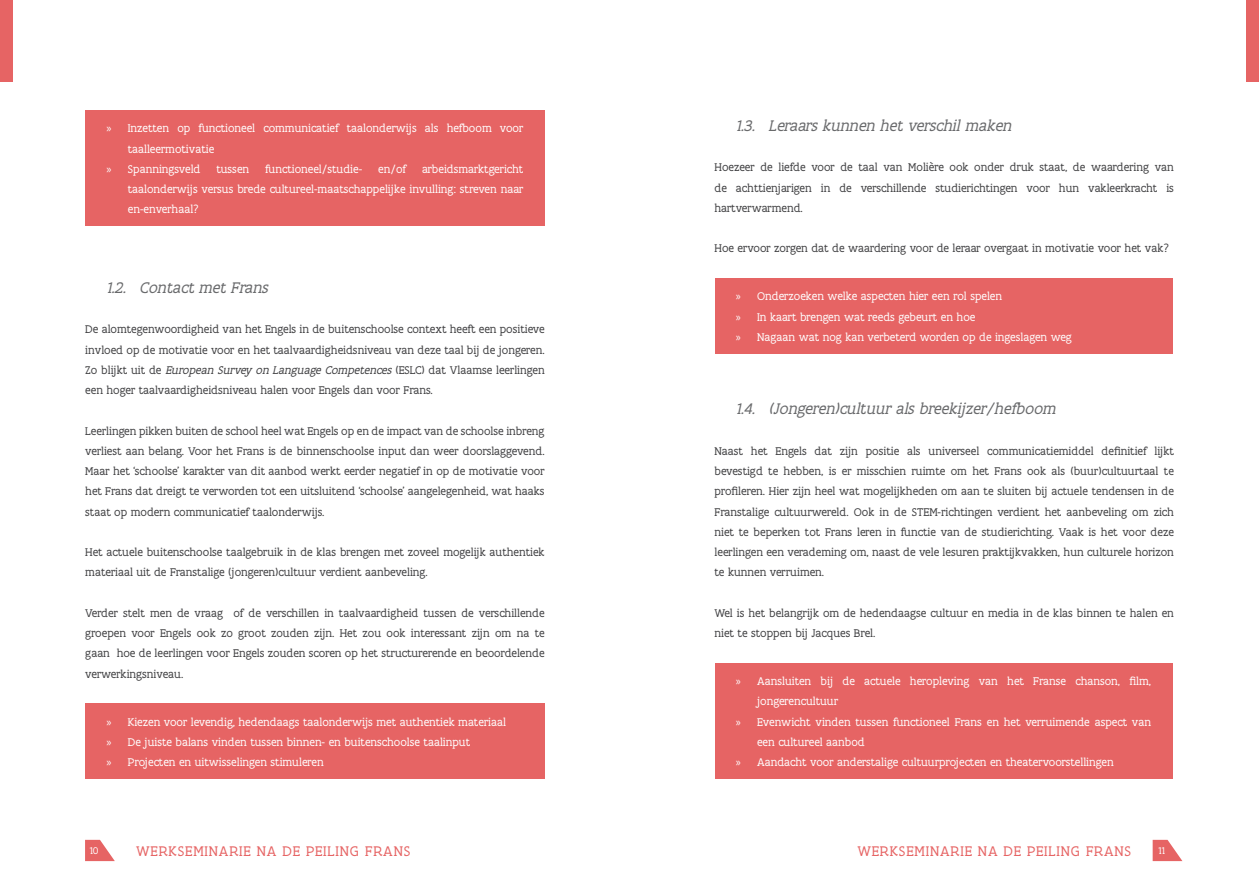
<style>
.page{position:relative;width:1259px;height:893px;background:#fff}
.page>*{position:absolute;margin:0;border:0;box-sizing:border-box;transform-origin:0 0}
.t1{font:italic 16.5px "Flanders Art Serif";color:#696a6c}
.t2{font:15px "Flanders Art Serif";letter-spacing:.055em;color:#e66464}
.t3{font:12px/20.2px "Flanders Art Serif";color:#404042;text-align:justify}
.t4{font:12px/20.2px "Flanders Art Serif";color:#fff}
.t5{font:10.5px "Flanders Art Serif";color:#fff}
.s1{font-family:"Myriad Pro"}
.s2{font-style:italic}
</style>
<div class="page">
<div style="left:1246px;top:0;width:13px;height:82px;background:#e66464"></div>
<div style="left:0;top:0;width:13px;height:82px;background:#e66464"></div>
<svg style="left:1152px;top:840px;width:30px;height:21px"></svg>
<svg style="left:85px;top:840px;width:30px;height:21px"></svg>
<div style="left:714px;top:279px;width:458px;height:75px;background:#e66464"></div>
<div style="left:714px;top:663px;width:458px;height:116px;background:#e66464"></div>
<div style="left:85px;top:111px;width:459px;height:115px;background:#e66464"></div>
<div style="left:85px;top:704px;width:459px;height:75px;background:#e66464"></div>
<p class="t4" style="left:107px;top:119px;width:418px"><span class="s1">»</span> Inzetten op functioneel communicatief taalonderwijs als hefboom voor</p>
<p class="t4" style="left:128px;top:139px;width:88px">taalleermotivatie</p>
<p class="t4" style="left:107px;top:160px;width:95px"><span class="s1">»</span> Spanningsveld</p>
<p class="t4" style="left:216px;top:160px;width:34px">tussen</p>
<p class="t4" style="left:265px;top:160px;width:99px">functioneel/studie-</p>
<p class="t4" style="left:378px;top:160px;width:29px">en/of</p>
<p class="t4" style="left:128px;top:160px;width:397px;text-align:justify;text-indent:294px">arbeidsmarktgericht taalonderwijs versus brede cultureel-maatschappelijke invulling: streven naar en-enverhaal?</p>
<h1 class="t1" style="left:107px;top:280px;width:166px">1.2. Contact met Frans</h1>
<p class="t3" style="left:85px;top:320px;width:461px">De alomtegenwoordigheid van het Engels in de buitenschoolse context heeft een positieve invloed op de motivatie voor en het taalvaardigheidsniveau van deze taal bij de jongeren.<br>Zo blijkt uit de <span class="s2">European Survey on Language Competences</span> (ESLC) dat Vlaamse leerlingen een hoger taalvaardigheidsniveau halen voor Engels dan voor Frans.</p>
<p class="t3" style="left:85px;top:421px;width:461px">Leerlingen pikken buiten de school heel wat Engels op en de impact van de schoolse inbreng verliest aan belang. Voor het Frans is de binnenschoolse input dan weer doorslaggevend.<br>Maar het ‘schoolse’ karakter van dit aanbod werkt eerder negatief in op de motivatie voor het Frans dat dreigt te verworden tot een uitsluitend ‘schoolse’ aangelegenheid, wat haaks staat op modern communicatief taalonderwijs.</p>
<p class="t3" style="left:85px;top:543px;width:461px">Het actuele buitenschoolse taalgebruik in de klas brengen met zoveel mogelijk authentiek materiaal uit de Franstalige (jongeren)cultuur verdient aanbeveling.</p>
<p class="t3" style="left:85px;top:603px;width:461px">Verder stelt men de vraag of de verschillen in taalvaardigheid tussen de verschillende groepen voor Engels ook zo groot zouden zijn. Het zou ook interessant zijn om na te gaan hoe de leerlingen voor Engels zouden scoren op het structurerende en beoordelende verwerkingsniveau.</p>
<p class="t4" style="left:107px;top:712px;width:401px"><span class="s1">»</span> Kiezen voor levendig, hedendaags taalonderwijs met authentiek materiaal <span class="s1">»</span> De juiste balans vinden tussen binnen- en buitenschoolse taalinput<br><span class="s1">»</span> Projecten en uitwisselingen stimuleren</p>
<h1 class="t1" style="left:736px;top:118px;width:281px">1.3. Leraars kunnen het verschil maken</h1>
<p class="t3" style="left:714px;top:158px;width:461px">Hoezeer de liefde voor de taal van Molière ook onder druk staat, de waardering van de achttienjarigen in de verschillende studierichtingen voor hun vakleerkracht is hartverwarmend.</p>
<p class="t3" style="left:714px;top:239px;width:456px">Hoe ervoor zorgen dat de waardering voor de leraar overgaat in motivatie voor het vak?</p>
<p class="t4" style="left:736px;top:287px;width:338px"><span class="s1">»</span> Onderzoeken welke aspecten hier een rol spelen<br><span class="s1">»</span> In kaart brengen wat reeds gebeurt en hoe<br><span class="s1">»</span> Nagaan wat nog kan verbeterd worden op de ingeslagen weg</p>
<h1 class="t1" style="left:736px;top:402px;width:325px">1.4. (Jongeren)cultuur als breekijzer/hefboom</h1>
<p class="t3" style="left:714px;top:442px;width:461px">Naast het Engels dat zijn positie als universeel communicatiemiddel definitief lijkt bevestigd te hebben, is er misschien ruimte om het Frans ook als (buur)cultuurtaal te profileren. Hier zijn heel wat mogelijkheden om aan te sluiten bij actuele tendensen in de Franstalige cultuurwereld. Ook in de STEM-richtingen verdient het aanbeveling om zich niet te beperken tot Frans leren in functie van de studierichting. Vaak is het voor deze leerlingen een verademing om, naast de vele lesuren praktijkvakken, hun culturele horizon te kunnen verruimen.</p>
<p class="t3" style="left:714px;top:603px;width:461px">Wel is het belangrijk om de hedendaagse cultuur en media in de klas binnen te halen en niet te stoppen bij Jacques Brel.</p>
<p class="t4" style="left:736px;top:672px;width:417px"><span class="s1">»</span> Aansluiten bij de actuele heropleving van het Franse chanson, film,</p>
<p class="t4" style="left:757px;top:692px;width:83px">jongerencultuur</p>
<p class="t4" style="left:736px;top:712px;width:417px"><span class="s1">»</span> Evenwicht vinden tussen functioneel Frans en het verruimende aspect van</p>
<p class="t4" style="left:757px;top:733px;width:109px">een cultureel aanbod</p>
<p class="t4" style="left:736px;top:753px;width:379px"><span class="s1">»</span> Aandacht voor anderstalige cultuurprojecten en theatervoorstellingen</p>
<p class="t5" style="left:90px;top:846px;width:10px">10</p>
<p class="t2" style="left:136px;top:845px;width:276px">WERKSEMINARIE NA DE PEILING FRANS</p>
<p class="t2" style="left:857px;top:845px;width:275px">WERKSEMINARIE NA DE PEILING FRANS</p>
<p class="t5" style="left:1158px;top:846px;width:8px">11</p>
</div>
